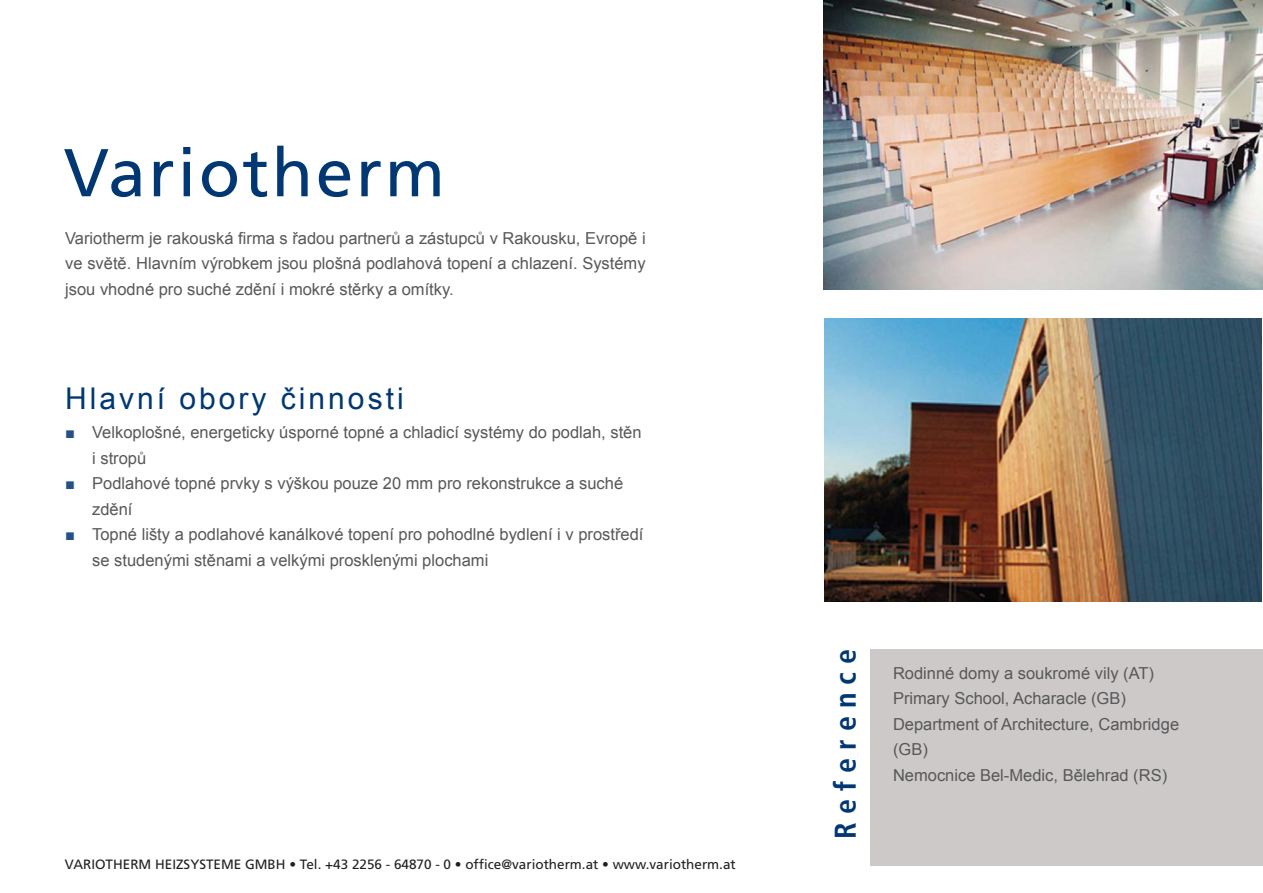
<style>
.page{position:relative;width:1263px;height:893px;background:#fff}
.page>*{position:absolute;margin:0;border:0;box-sizing:border-box;transform-origin:0 0}
.t1{font:67.5px "Frutiger";letter-spacing:.04em;color:#013874}
.t2{font:30px "Arial";letter-spacing:.1em;color:#013874}
.t3{font:700 condensed 30px "Frutiger";letter-spacing:.27em;color:#013874}
.t4{font:16.5px/25.5px "Arial";color:#57585a}
.t5{font:13.5px "Frutiger";color:#231f20}
.s1{color:#255188}
</style>
<div class="page">
<div style="left:871px;top:649px;width:392px;height:217px;background:#cdc9c8"></div>
<img style="left:824px;top:0;width:438px;height:289px">
<img style="left:825px;top:319px;width:437px;height:283px">
<h1 class="t1" style="left:64px;top:133px;width:383px">Variotherm</h1>
<p class="t4" style="left:65px;top:225px;width:582px;text-align:justify">Variotherm je rakouská firma s řadou partnerů a zástupců v Rakousku, Evropě i ve světě. Hlavním výrobkem jsou plošná podlahová topení a chlazení. Systémy jsou vhodné pro suché zdění i mokré stěrky a omítky.</p>
<h2 class="t2" style="left:65px;top:378px;width:340px">Hlavní obory činnosti</h2>
<p class="t4" style="left:92px;top:419px;width:551px;text-indent:-27px"><span class="s1">■</span> Velkoplošné, energeticky úsporné topné a chladicí systémy do podlah, stěn i stropů</p>
<p class="t4" style="left:92px;top:470px;width:532px;text-indent:-27px"><span class="s1">■</span> Podlahové topné prvky s výškou pouze 20 mm pro rekonstrukce a suché zdění</p>
<p class="t4" style="left:92px;top:521px;width:553px;text-indent:-27px"><span class="s1">■</span> Topné lišty a podlahové kanálkové topení pro pohodlné bydlení i v prostředí se studenými stěnami a velkými prosklenými plochami</p>
<p class="t5" style="left:65px;top:856px;width:672px">VARIOTHERM HEIZSYSTEME GMBH • Tel. +43 2256 - 64870 - 0 • office@variotherm.at • www.variotherm.at</p>
<h2 class="t3" style="left:828px;top:839px;width:192px;rotate:-90deg">Reference</h2>
<p class="t4" style="left:893px;top:660px;width:288px">Rodinné domy a soukromé vily (AT)<br>Primary School, Acharacle (GB)<br>Department of Architecture, Cambridge (GB)<br>Nemocnice Bel-Medic, Bělehrad (RS)</p>
</div>
